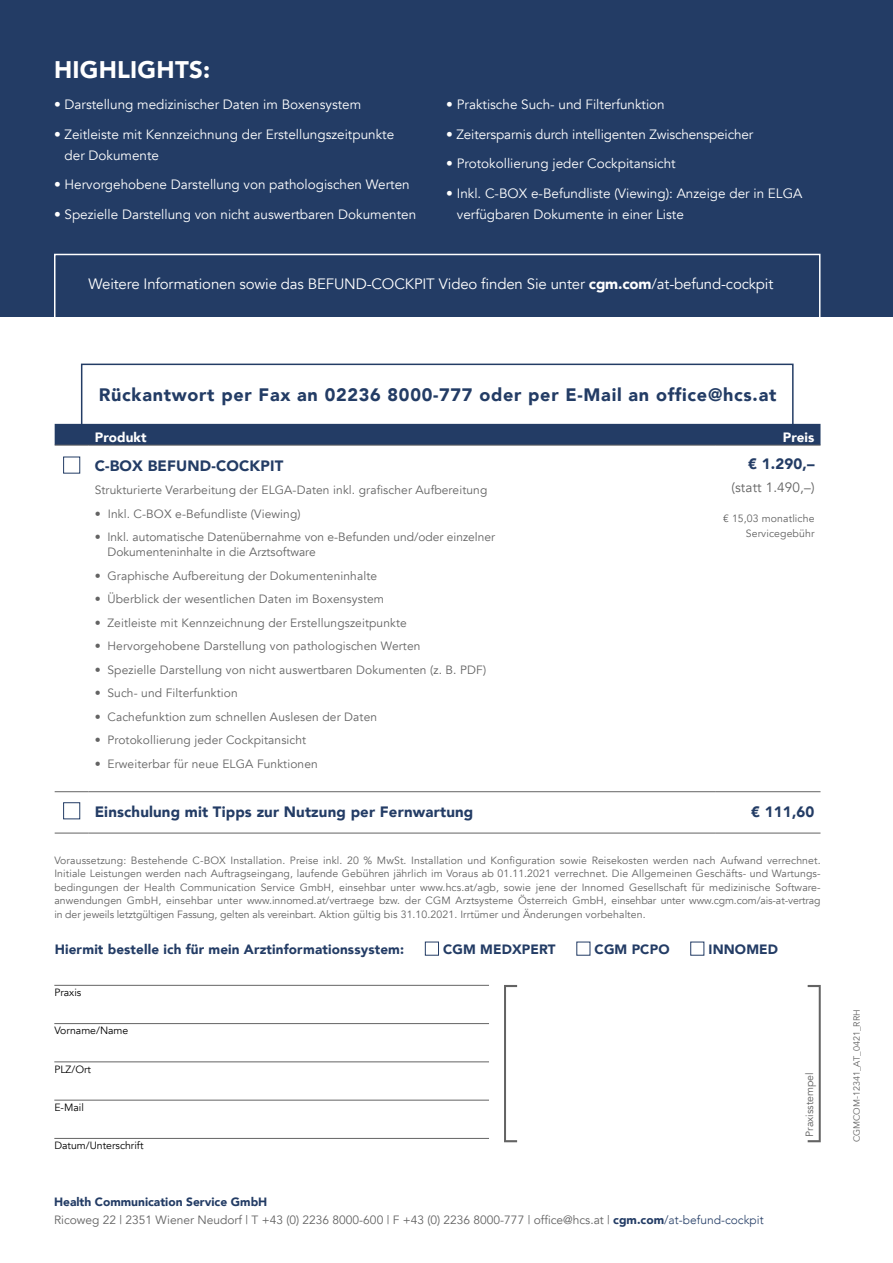
<style>
.page{position:relative;width:893px;height:1263px;background:#fff}
.page>*{position:absolute;margin:0;border:0;box-sizing:border-box;transform-origin:0 0}
.t1{font:900 24px "Avenir";letter-spacing:.01em;color:#fff}
.t2{font:900 18px "Avenir";letter-spacing:.04em;color:#233c65}
.t3{font:15px "Avenir";letter-spacing:-.01em;color:#fff}
.t4{font:900 15px "Avenir";letter-spacing:.01em;color:#233c65}
.t5{font:13.5px/21px "Avenir";color:#fff}
.t6{font:900 13.5px "Avenir";letter-spacing:.01em;color:#233c65}
.t7{font:13.5px "Avenir";letter-spacing:.01em;color:#636363}
.t8{font:900 13.5px "Avenir";letter-spacing:.01em;color:#fff}
.t9{font:12px/18px "Avenir";letter-spacing:.01em;color:#636363}
.t10{font:10.5px/13.5px "Avenir";letter-spacing:.01em;color:#636363;text-align:right}
.t11{font:10.5px "Avenir";color:#000}
.t12{font:9px "Avenir";color:#636363}
.s1{font-weight:900}
.s2{font-weight:900;color:#233c65}
.s3{font-weight:300;color:#233c65}
</style>
<div class="page">
<div style="left:81px;top:364px;width:713px;height:62px;background:#fff;border:2px solid #233c65"></div>
<div style="left:0;top:0;width:893px;height:317px;background:#233c65"></div>
<div style="left:55px;top:424px;width:765px;height:21px;background:#233c65"></div>
<hr style="left:55px;top:445px;width:34px;height:1px;background:#636363">
<hr style="left:89px;top:445px;width:627px;height:1px;background:#636363">
<hr style="left:716px;top:445px;width:104px;height:1px;background:#636363">
<hr style="left:55px;top:833px;width:34px;height:1px;background:#636363">
<hr style="left:89px;top:833px;width:627px;height:1px;background:#636363">
<hr style="left:716px;top:833px;width:104px;height:1px;background:#636363">
<hr style="left:55px;top:791px;width:34px;height:1px;background:#636363">
<hr style="left:89px;top:791px;width:627px;height:1px;background:#636363">
<hr style="left:716px;top:791px;width:104px;height:1px;background:#636363">
<div style="left:63px;top:457px;width:17px;height:16px;border:1px solid #233c65"></div>
<div style="left:63px;top:802px;width:17px;height:17px;border:1px solid #233c65"></div>
<hr style="left:54px;top:985px;width:435px;height:1px;background:#636363">
<hr style="left:54px;top:1023px;width:435px;height:1px;background:#636363">
<hr style="left:54px;top:1061px;width:435px;height:1px;background:#636363">
<hr style="left:54px;top:1100px;width:435px;height:1px;background:#636363">
<hr style="left:54px;top:1138px;width:435px;height:1px;background:#636363">
<svg style="left:504px;top:985px;width:317px;height:157px"></svg>
<div style="left:425px;top:942px;width:14px;height:13px;border:1px solid #233c65"></div>
<div style="left:690px;top:942px;width:14px;height:13px;border:1px solid #233c65"></div>
<div style="left:54px;top:254px;width:766px;height:72px;border:2px solid #fff"></div>
<h1 class="t1" style="left:54px;top:49px;width:158px">HIGHLIGHTS:</h1>
<p class="t5" style="left:54px;top:94px;width:309px">• Darstellung medizinischer Daten im Boxensystem</p>
<p class="t5" style="left:65px;top:124px;width:331px;text-indent:-11px">• Zeitleiste mit Kennzeichnung der Erstellungszeitpunkte der Dokumente</p>
<p class="t5" style="left:54px;top:174px;width:357px">• Hervorgehobene Darstellung von pathologischen Werten</p>
<p class="t5" style="left:54px;top:204px;width:364px">• Spezielle Darstellung von nicht auswertbaren Dokumenten</p>
<p class="t5" style="left:446px;top:94px;width:220px">• Praktische Such- und Filterfunktion</p>
<p class="t5" style="left:446px;top:124px;width:309px">• Zeitersparnis durch intelligenten Zwischenspeicher</p>
<p class="t5" style="left:446px;top:153px;width:231px">• Protokollierung jeder Cockpitansicht</p>
<p class="t5" style="left:457px;top:183px;width:347px;text-indent:-11px">• Inkl. C-BOX e-Befundliste (Viewing): Anzeige der in ELGA verfügbaren Dokumente in einer Liste</p>
<p class="t3" style="left:88px;top:274px;width:686px">Weitere Informationen sowie das BEFUND-COCKPIT Video finden Sie unter <span class="s1">cgm.com</span>/at-befund-cockpit</p>
<h2 class="t2" style="left:99px;top:379px;width:679px">Rückantwort per Fax an 02236 8000-777 oder per E-Mail an office@hcs.at</h2>
<p class="t8" style="left:95px;top:425px;width:54px">Produkt</p>
<p class="t8" style="left:783px;top:425px;width:33px">Preis</p>
<p class="t4" style="left:95px;top:453px;width:190px">C-BOX BEFUND-COCKPIT</p>
<p class="t9" style="left:95px;top:481px;width:394px">Strukturierte Verarbeitung der ELGA-Daten inkl. grafischer Aufbereitung</p>
<p class="t9" style="left:95px;top:505px;width:207px">• Inkl. C-BOX e-Befundliste (Viewing)</p>
<p class="t9" style="left:107px;top:530px;width:389px;line-height:15px;text-indent:-13px">• Inkl. automatische Datenübernahme von e-Befunden und/oder einzelner<br>Dokumenteninhalte in die Arztsoftware</p>
<p class="t9" style="left:95px;top:567px;width:284px">• Graphische Aufbereitung der Dokumenteninhalte</p>
<p class="t9" style="left:95px;top:590px;width:291px">• Überblick der wesentlichen Daten im Boxensystem</p>
<p class="t9" style="left:95px;top:614px;width:314px">• Zeitleiste mit Kennzeichnung der Erstellungszeitpunkte</p>
<p class="t9" style="left:95px;top:637px;width:327px">• Hervorgehobene Darstellung von pathologischen Werten</p>
<p class="t9" style="left:95px;top:661px;width:393px">• Spezielle Darstellung von nicht auswertbaren Dokumenten (z. B. PDF)</p>
<p class="t9" style="left:95px;top:684px;width:145px">• Such- und Filterfunktion</p>
<p class="t9" style="left:95px;top:708px;width:284px">• Cachefunktion zum schnellen Auslesen der Daten</p>
<p class="t9" style="left:95px;top:731px;width:213px">• Protokollierung jeder Cockpitansicht</p>
<p class="t9" style="left:95px;top:755px;width:225px">• Erweiterbar für neue ELGA Funktionen</p>
<p class="t4" style="left:748px;top:450px;width:68px">€ 1.290,–</p>
<p class="t7" style="left:731px;top:479px;width:85px">(statt 1.490,–)</p>
<p class="t10" style="left:723px;top:511px;width:93px;line-height:15px">€ 15,03 monatliche<br>Servicegebühr</p>
<p class="t4" style="left:95px;top:799px;width:380px">Einschulung mit Tipps zur Nutzung per Fernwartung</p>
<p class="t4" style="left:751px;top:799px;width:65px">€ 111,60</p>
<p class="t10" style="left:54px;top:853px;width:768px;text-align:justify">Voraussetzung: Bestehende C-BOX Installation. Preise inkl. 20 % MwSt. Installation und Konfiguration sowie Reisekosten werden nach Aufwand verrechnet.<br>Initiale Leistungen werden nach Auftragseingang, laufende Gebühren jährlich im Voraus ab 01.11.2021 verrechnet. Die Allgemeinen Geschäfts- und Wartungs&shy;bedingungen der Health Communication Service GmbH, einsehbar unter www.hcs.at/agb, sowie jene der Innomed Gesellschaft für medizinische Software&shy;anwendungen GmbH, einsehbar unter www.innomed.at/vertraege bzw. der CGM Arztsysteme Österreich GmbH, einsehbar unter www.cgm.com/ais-at-vertrag in der jeweils letztgültigen Fassung, gelten als vereinbart. Aktion gültig bis 31.10.2021. Irrtümer und Änderungen vorbehalten.</p>
<p class="t6" style="left:55px;top:938px;width:351px">Hiermit bestelle ich für mein Arztinformationssystem:</p>
<p class="t6" style="left:443px;top:938px;width:114px">CGM MEDXPERT</p>
<p class="t6" style="left:595px;top:938px;width:76px">CGM PCPO</p>
<p class="t6" style="left:708px;top:938px;width:71px">INNOMED</p>
<p class="t11" style="left:54px;top:986px;width:29px">Praxis</p>
<p class="t11" style="left:54px;top:1024px;width:76px">Vorname/Name</p>
<p class="t11" style="left:54px;top:1063px;width:38px">PLZ/Ort</p>
<p class="t11" style="left:54px;top:1101px;width:31px">E-Mail</p>
<p class="t11" style="left:54px;top:1139px;width:91px">Datum/Unterschrift</p>
<p class="t9" style="left:54px;top:1193px;width:711px"><span class="s2">Health Communication Service GmbH<br></span>Ricoweg 22 | 2351 Wiener Neudorf | T +43 (0) 2236 8000-600 | F +43 (0) 2236 8000-777 | office@hcs.at | <span class="s2">cgm.com</span><span class="s3">/at-befund-cockpit</span></p>
<p class="t10" style="left:803px;top:1137px;width:66px;rotate:-90deg">Praxisstempel</p>
<p class="t12" style="left:851px;top:1142px;width:134px;rotate:-90deg">CGMCOM-12341_AT_0421_RRH</p>
</div>
